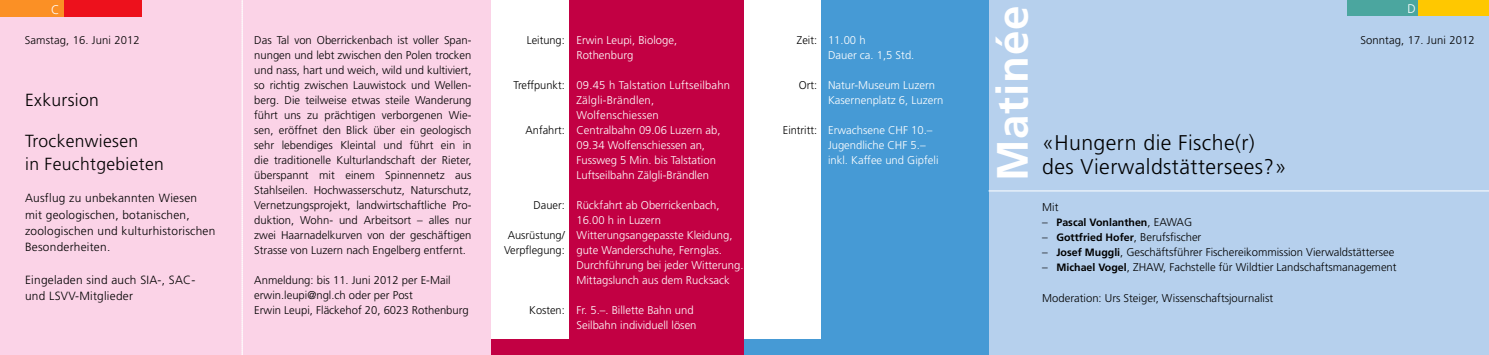
<style>
.page{position:relative;width:1489px;height:355px;background:#fff}
.page>*{position:absolute;margin:0;border:0;box-sizing:border-box;transform-origin:0 0}
.t1{font:700 43.88px "Frutiger";letter-spacing:.02em;color:#fff}
.t2{font:300 21.25px/23.8px "Frutiger";letter-spacing:.02em;color:#000}
.t3{font:300 17.5px/22.5px "Frutiger";letter-spacing:.02em;color:#000}
.t4{font:300 12.5px "Frutiger";color:#fff}
.t5{font:300 11.88px/16.2px "Frutiger";letter-spacing:.02em;color:#000}
.t6{font:300 11.25px/15px "Frutiger";color:#000;text-align:center}
.t7{font:300 11.25px/15px "Frutiger";color:#fff}
.t8{font:700 10.62px "Frutiger";color:#000}
.s1{font-weight:300;font-size:11.25px}
.s2{font-weight:700;font-size:10.62px}
</style>
<div class="page">
<div style="left:486px;top:0;width:262px;height:354px;background:#c20043"></div>
<div style="left:486px;top:0;width:82px;height:338px;background:#fff"></div>
<div style="left:988px;top:0;width:500px;height:354px;background:#b6d0ed"></div>
<div style="left:744px;top:0;width:245px;height:354px;background:#469ad5"></div>
<hr style="left:988px;top:190px;width:500px;height:1px;background:#fff">
<div style="left:744px;top:0;width:77px;height:338px;background:#fff"></div>
<div style="left:1346px;top:0;width:71px;height:16px;background:#4ba69f"></div>
<div style="left:1417px;top:0;width:71px;height:16px;background:#ffc800"></div>
<div style="left:0;top:0;width:490px;height:354px;background:#fbd3e7"></div>
<div style="left:0;top:0;width:64px;height:17px;background:#fb9025"></div>
<div style="left:64px;top:0;width:78px;height:17px;background:#ed111c"></div>
<svg style="left:242px;top:0;width:1px;height:354px"></svg>
<p class="t4" style="left:51px;top:3px;width:10px">C</p>
<p class="t4" style="left:1407px;top:2px;width:10px">D</p>
<h1 class="t1" style="left:986px;top:181px;width:177px;rotate:-90deg">Matinée</h1>
<p class="t6" style="left:254px;top:33px;width:219px;text-align:justify">Das Tal von Oberrickenbach ist voller Span&shy;nungen und lebt zwischen den Polen trocken und nass, hart und weich, wild und kultiviert, so richtig zwischen Lauwistock und Wellen&shy;berg. Die teilweise etwas steile Wanderung führt uns zu prächtigen verborgenen Wie&shy;sen, eröffnet den Blick über ein geologisch sehr lebendiges Kleintal und führt ein in die traditionelle Kulturlandschaft der Rieter, überspannt mit einem Spinnennetz aus Stahlseilen. Hochwasserschutz, Naturschutz, Vernetzungsprojekt, landwirtschaftliche Pro&shy;duktion, Wohn- und Arbeitsort – alles nur zwei Haarnadelkurven von der geschäftigen Strasse von Luzern nach Engelberg entfernt.</p>
<p class="t6" style="left:254px;top:273px;width:216px;text-align:left">Anmeldung: bis 11. Juni 2012 per E-Mail erwin.leupi@ngl.ch oder per Post<br>Erwin Leupi, Fläckehof 20, 6023 Rothenburg</p>
<p class="t7" style="left:576px;top:33px;width:102px">Erwin Leupi, Biologe,<br>Rothenburg</p>
<p class="t7" style="left:576px;top:78px;width:155px">09.45 h Talstation Luftseilbahn<br>Zälgli-Brändlen,<br>Wolfenschiessen<br>Centralbahn 09.06 Luzern ab,<br>09.34 Wolfenschiessen an,<br>Fussweg 5 Min. bis Talstation<br>Luftseilbahn Zälgli-Brändlen</p>
<p class="t7" style="left:576px;top:198px;width:168px">Rückfahrt ab Oberrickenbach,<br>16.00 h in Luzern<br>Witterungsangepasste Kleidung, gute Wanderschuhe, Fernglas.<br>Durchführung bei jeder Witterung.<br>Mittagslunch aus dem Rucksack</p>
<p class="t7" style="left:576px;top:303px;width:122px">Fr. 5.–. Billette Bahn und<br>Seilbahn individuell lösen</p>
<p class="t7" style="left:828px;top:33px;width:88px">11.00 h<br>Dauer ca. 1,5 Std.</p>
<p class="t7" style="left:828px;top:78px;width:117px">Natur-Museum Luzern<br>Kasernenplatz 6, Luzern</p>
<p class="t7" style="left:828px;top:123px;width:112px">Erwachsene CHF 10.–<br>Jugendliche CHF 5.– inkl. Kaffee und Gipfeli</p>
<p class="t6" style="left:25px;top:33px;width:116px">Samstag, 16. Juni 2012</p>
<p class="t6" style="left:1360px;top:33px;width:116px">Sonntag, 17. Juni 2012</p>
<p class="t6" style="left:527px;top:33px;width:39px">Leitung:</p>
<p class="t6" style="left:513px;top:78px;width:53px">Treffpunkt:</p>
<p class="t6" style="left:525px;top:123px;width:41px">Anfahrt:</p>
<p class="t6" style="left:797px;top:33px;width:22px">Zeit:</p>
<p class="t6" style="left:798px;top:78px;width:20px">Ort:</p>
<p class="t6" style="left:782px;top:123px;width:36px">Eintritt:</p>
<h3 class="t3" style="left:25px;top:89px;width:75px">Exkursion</h3>
<h3 class="t3" style="left:25px;top:130px;width:140px">Trockenwiesen<br>in Feuchtgebieten</h3>
<p class="t5" style="left:25px;top:190px;width:192px">Ausflug zu unbekannten Wiesen mit geologischen, botanischen, zoologischen und kulturhistorischen<br>Besonderheiten.</p>
<p class="t5" style="left:25px;top:271px;width:172px">Eingeladen sind auch SIA-, SAC&shy;und LSVV-Mitglieder</p>
<h2 class="t2" style="left:1042px;top:131px;width:246px">«Hungern die Fische(r) des Vierwaldstättersees?»</h2>
<p class="t6" style="left:533px;top:198px;width:33px">Dauer:</p>
<p class="t6" style="left:504px;top:228px;width:62px">Ausrüstung/<br>Verpflegung:</p>
<p class="t6" style="left:1042px;top:200px;width:18px">Mit</p>
<p class="t8" style="left:1042px;top:216px;width:151px"><span class="s1">–</span> Pascal Vonlanthen<span class="s1">, EAWAG</span></p>
<p class="t6" style="left:1042px;top:230px;width:161px">– <span class="s2">Gottfried Hofer</span>, Berufsfischer</p>
<p class="t6" style="left:1042px;top:245px;width:353px">– <span class="s2">Josef Muggli</span>, Geschäftsführer Fischereikommission Vierwaldstättersee</p>
<p class="t6" style="left:1042px;top:260px;width:356px">– <span class="s2">Michael Vogel</span>, ZHAW, Fachstelle für Wildtier Landschaftsmanagement</p>
<p class="t6" style="left:1042px;top:290px;width:232px">Moderation: Urs Steiger, Wissenschaftsjournalist</p>
<p class="t6" style="left:529px;top:303px;width:37px">Kosten:</p>
</div>
